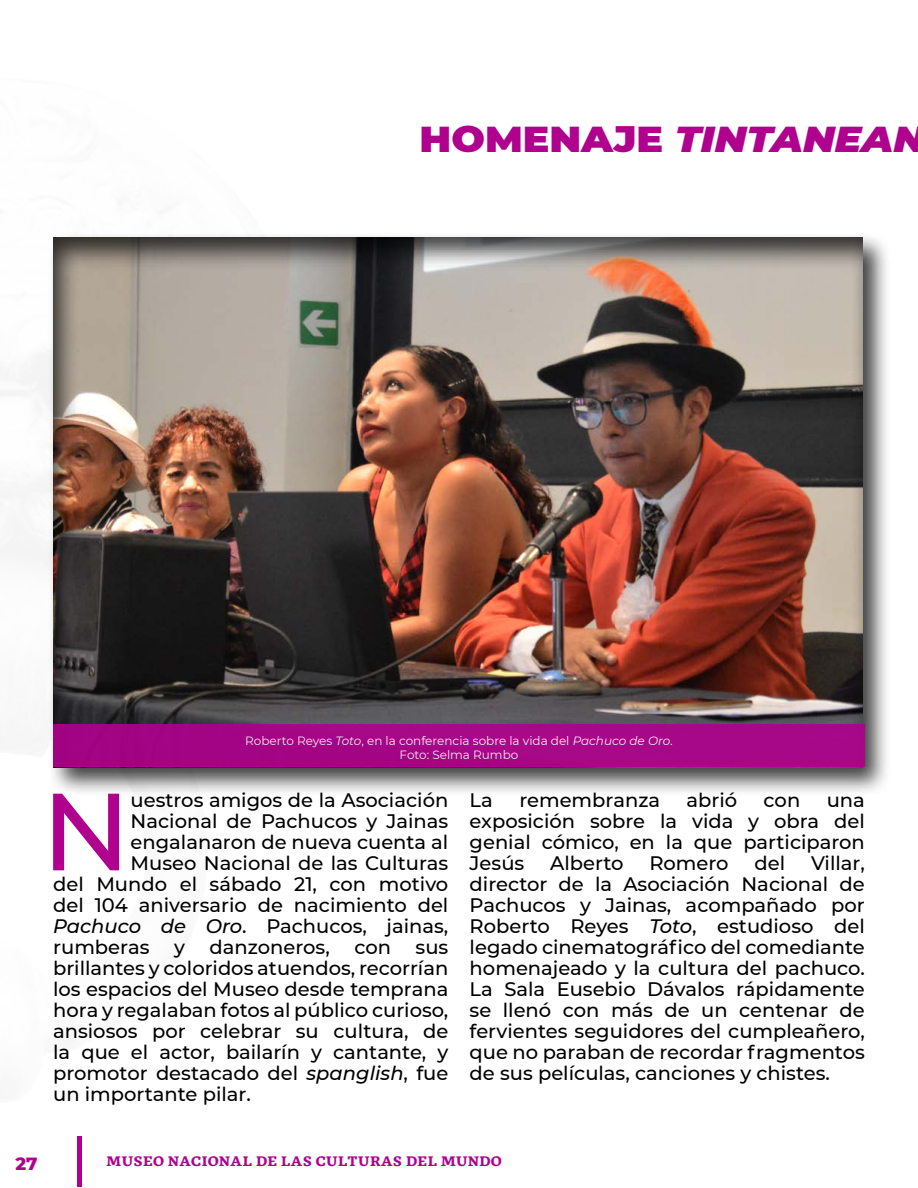
<style>
.page{position:relative;width:918px;height:1188px;background:#fff}
.page>*{position:absolute;margin:0;border:0;box-sizing:border-box;transform-origin:0 0}
.t1{font:500 109.5px "Montserrat";color:#b0008e}
.t2{font:italic 900 36px "Montserrat";color:#b0008e;scale:1.1 1}
.t3{font:500 19.5px/21px "Montserrat";color:#000;text-align:justify}
.t4{font:800 18px "Montserrat";color:#b0008e}
.t5{font:12px/14.4px "Montserrat";color:#fff;text-align:center}
.t6{font:700 12px "GMX";color:#b0008e}
.s1{font-style:normal}
.s2{font-style:italic}
</style>
<div class="page">
<hr style="left:78px;top:1136px;width:4px;height:50px;background:#b0008e">
<div style="left:47px;top:231px;width:845px;height:566px;background:#000;opacity:.75"></div>
<div style="left:41px;top:227px;width:838px;height:543px;background:#000;opacity:.75"></div>
<div style="left:53px;top:725px;width:812px;height:42px;background:#a60888"></div>
<h2 class="t2" style="left:420px;top:112px;width:461px"><span class="s1">HOMENAJE</span> TINTANEAN</h2>
<p class="t5" style="left:245px;top:733px;width:429px">Roberto Reyes <span class="s2">Toto</span>, en la conferencia sobre la vida del <span class="s2">Pachuco de Oro</span>.<br>Foto: Selma Rumbo</p>
<h1 class="t1" style="left:42px;top:755px;width:90px">N</h1>
<p class="t3" style="left:131px;top:789px;width:319px">uestros amigos de la Asociación</p>
<p class="t3" style="left:131px;top:810px;width:319px">Nacional de Pachucos y Jainas</p>
<p class="t3" style="left:131px;top:831px;width:319px">engalanaron de nueva cuenta al</p>
<p class="t3" style="left:131px;top:852px;width:319px">Museo Nacional de las Culturas</p>
<p class="t3" style="left:53px;top:873px;width:397px">del Mundo el sábado 21, con motivo</p>
<p class="t3" style="left:53px;top:894px;width:397px">del 104 aniversario de nacimiento del</p>
<p class="t3" style="left:53px;top:915px;width:397px"><span class="s2">Pachuco de Oro</span>. Pachucos, jainas,</p>
<p class="t3" style="left:53px;top:936px;width:98px">rumberas</p>
<p class="t3" style="left:174px;top:936px;width:12px">y</p>
<p class="t3" style="left:210px;top:936px;width:122px">danzoneros,</p>
<p class="t3" style="left:354px;top:936px;width:38px">con</p>
<p class="t3" style="left:53px;top:936px;width:397px;text-indent:362px">sus brillantes y coloridos atuendos, recorrían los espacios del Museo desde temprana hora y regalaban fotos al público curioso, ansiosos por celebrar su cultura, de la que el actor, bailarín y cantante, y promotor destacado del <span class="s2">spanglish</span>, fue un importante pilar.</p>
<p class="t3" style="left:470px;top:789px;width:25px">La</p>
<p class="t3" style="left:519px;top:789px;width:142px">remembranza</p>
<p class="t3" style="left:687px;top:789px;width:52px">abrió</p>
<p class="t3" style="left:764px;top:789px;width:38px">con</p>
<p class="t3" style="left:470px;top:789px;width:397px;text-indent:357px">una exposición sobre la vida y obra del genial cómico, en la que participaron Jesús</p>
<p class="t3" style="left:470px;top:852px;width:397px;text-indent:341px">Villar, director de la Asociación Nacional de Pachucos y Jainas, acompañado por Roberto Reyes <span class="s2">Toto</span>, estudioso del legado cinematográfico del comediante homenajeado y la cultura del pachuco.<br>La Sala Eusebio Dávalos rápidamente se llenó con más de un centenar de fervientes seguidores del cumpleañero, que no paraban de recordar fragmentos de sus películas, canciones y chistes.</p>
<p class="t3" style="left:550px;top:852px;width:75px">Alberto</p>
<p class="t3" style="left:649px;top:852px;width:81px">Romero</p>
<p class="t3" style="left:755px;top:852px;width:32px">del</p>
<p class="t4" style="left:16px;top:1151px;width:24px">27</p>
<p class="t6" style="left:106px;top:1152px;width:397px">MUSEO NACIONAL DE LAS CULTURAS DEL MUNDO</p>
</div>
